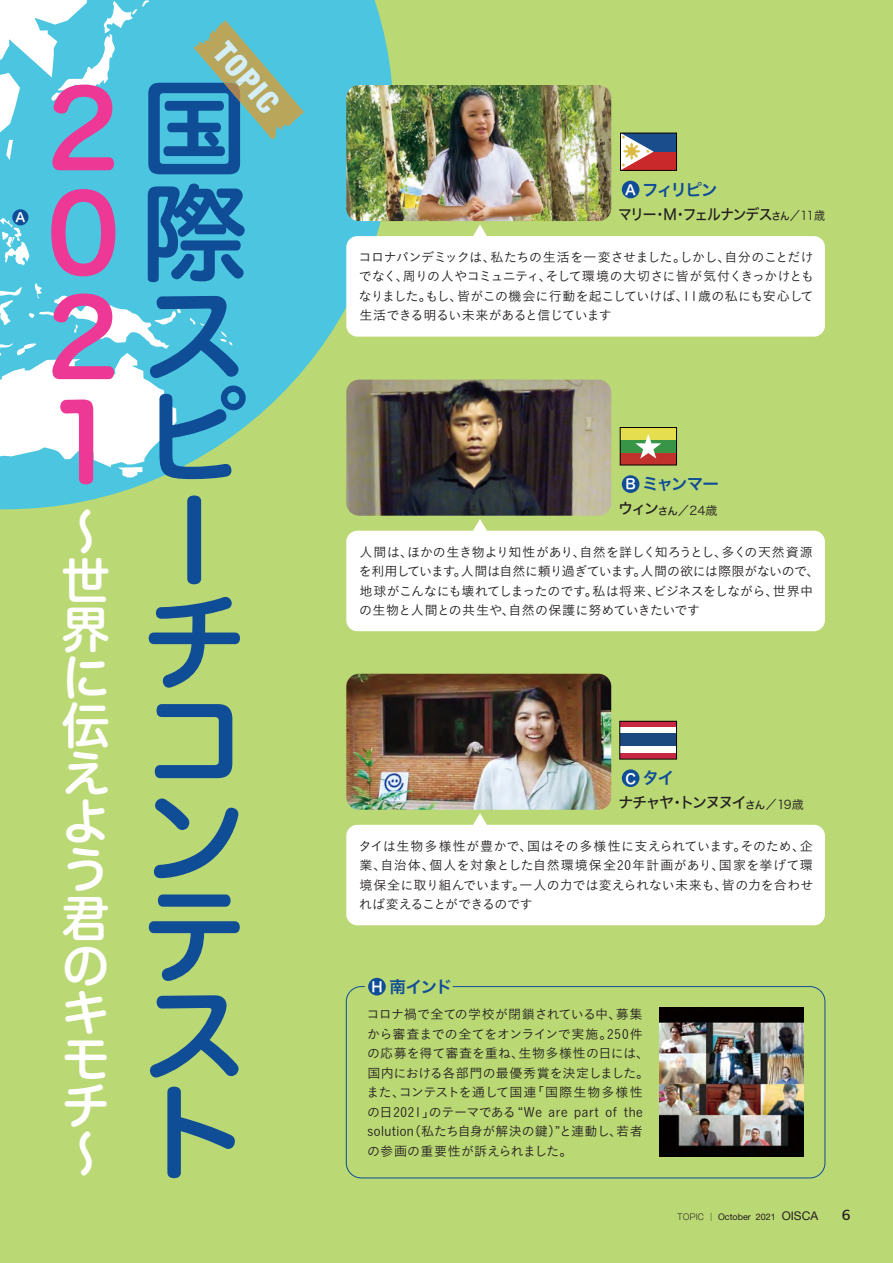
<style>
.page{position:relative;width:893px;height:1263px;background:#bad874}
.page>*{position:absolute;margin:0;border:0;box-sizing:border-box;transform-origin:0 0}
.t1{font:104.4px/99.4px "Hira Maru Std W6 90 pv RKSJ V";color:#0f4d96}
.t2{font:104.4px/104.4px "Hira Maru Std W6 90 pv RKSJ V";color:#ed3896;text-align:justify}
.t3{font:48.9px/47.8px "Hira Maru Std W6 90 pv RKSJ V";color:#fff}
.t4{font:900 condensed 31.35px "Helvetica Neue";color:#d5eef5}
.t5{font:16.5px "Hiragino Sans W6 90 pv RKSJ H";letter-spacing:-.095em;color:#0f4d96}
.t6{font:15px "Hiragino Sans W5 90 pv RKSJ H";letter-spacing:-.1em;color:#231f20;scale:.92 1}
.t7{font:15px "Hiragino Sans W5 90 pv RKSJ H";letter-spacing:-.1em;color:#231f20}
.t8{font:15px "Formata";color:#231f20}
.t9{font:13.05px/19.5px "Koburina Go Std W3 90 pv RKSJ H";letter-spacing:-.015em;color:#231f20;text-align:justify}
.t10{font:13.05px/19.5px "Koburina Go Std W3 90 pv RKSJ H";letter-spacing:.005em;color:#231f20}
.t11{font:12.6px "Hira Maru Std W6 90 pv RKSJ V";color:#fff}
.t12{font:12px "Hiragino Sans W3 90 pv RKSJ H";color:#231f20}
.t13{font:9px "Helvetica Neue";color:#231f20}
.s1{color:#a68355}
.s2{color:#0f4d96}
.s3{font-family:"Hira Maru Std W6 90 pv RKSJ V";font-size:13.65px;color:#fff}
.s4{font-size:10.5px}
.s5{font-family:"Hiragino Sans W3 90 pv RKSJ H";font-size:12px}
.s6{font-family:"Hiragino Sans W5 90 pv RKSJ H";font-size:15px}
.s7{font-family:"Hiragino Sans W5 90 pv RKSJ H";font-size:10.5px}
.s8{font-family:"Gothic MB101 Pro Light 90 pv RKSJ H";font-size:8.25px}
.s9{font-size:12px}
</style>
<div class="page">
<svg style="left:0;top:0;width:394px;height:509px;fill:#4cc6e0"></svg>
<svg style="left:0;top:295px;width:181px;height:182px;background:#a9e3ef"></svg>
<svg style="left:190px;top:318px;width:42px;height:28px"></svg>
<svg style="left:0;top:0;width:184px;height:295px;background:#61cce3"></svg>
<svg style="left:346px;top:224px;width:479px;height:113px;background:#f6faf0"></svg>
<img style="left:346px;top:85px;width:265px;height:136px;border-radius:13px">
<svg style="left:346px;top:519px;width:479px;height:112px;background:#f7faf0"></svg>
<img style="left:346px;top:380px;width:265px;height:136px;border-radius:13px">
<svg style="left:346px;top:813px;width:479px;height:112px;background:#f7faf0"></svg>
<img style="left:346px;top:674px;width:265px;height:136px;border-radius:13px">
<img style="left:659px;top:1008px;width:145px;height:149px">
<svg style="left:193px;top:13px;width:111px;height:126px;background:#72bab0"></svg>
<div style="left:12px;top:209px;width:17px;height:16px;background:#0f4d96;border-radius:50%"></div>
<div style="left:346px;top:986px;width:479px;height:192px;border:1px solid #0f4d96;border-radius:15px"></div>
<div style="left:622px;top:181px;width:17px;height:17px;background:#0f4d96;border-radius:50%"></div>
<div style="left:620px;top:133px;width:56px;height:19px;background:#1a4d8c"></div>
<div style="left:620px;top:152px;width:56px;height:18px;background:#ca292b"></div>
<svg style="left:622px;top:135px;width:32px;height:33px"></svg>
<div style="left:620px;top:133px;width:57px;height:37px;border:1px solid #070304"></div>
<div style="left:622px;top:769px;width:17px;height:18px;background:#0f4d96;border-radius:50%"></div>
<div style="left:368px;top:978px;width:18px;height:17px;background:#0f4d96;border-radius:50%"></div>
<div style="left:620px;top:753px;width:56px;height:6px;background:#c82744"></div>
<div style="left:620px;top:746px;width:56px;height:7px;background:#fff"></div>
<div style="left:620px;top:721px;width:56px;height:6px;background:#c82744"></div>
<div style="left:620px;top:727px;width:56px;height:6px;background:#fff"></div>
<div style="left:620px;top:733px;width:56px;height:13px;background:#1c497f"></div>
<div style="left:620px;top:721px;width:57px;height:38px;border:1px solid #030303"></div>
<div style="left:622px;top:475px;width:17px;height:18px;background:#0f4d96;border-radius:50%"></div>
<div style="left:620px;top:427px;width:56px;height:38px;background:#c1322d"></div>
<div style="left:620px;top:427px;width:56px;height:13px;background:#e5de4f"></div>
<div style="left:620px;top:440px;width:56px;height:12px;background:#389547"></div>
<svg style="left:635px;top:434px;width:26px;height:25px"></svg>
<div style="left:620px;top:427px;width:57px;height:38px;border:1px solid #070304"></div>
<h3 class="t4" style="left:233px;top:35px;width:83px;rotate:49deg">TOPIC</h3>
<h1 class="t2" style="left:48px;top:91px;width:198px">2 <span class="s1">国</span>0 <span class="s2">際</span>2 <span class="s2">ス</span>1</h1>
<p class="t5" style="left:625px;top:183px;width:94px"><span class="s3">A</span> フィリピン</p>
<p class="t11" style="left:15px;top:213px;width:11px">A</p>
<p class="t6" style="left:618px;top:208px;width:227px">マリー・M・フェルナンデス<span class="s4">さん</span><span class="s5">／11歳</span></p>
<p class="t9" style="left:359px;top:249px;width:457px">コロナパンデミックは、私たちの生活を一変させました。しかし、自分のことだけでなく、周りの人やコミュニティ、そして環境の大切さに皆が気付くきっかけともなりました。もし、皆がこの機会に行動を起こしていけば、11歳の私にも安心して生活できる明るい未来があると信じています</p>
<h1 class="t1" style="left:142px;top:401px;width:105px">ピーチコンテスト</h1>
<p class="t5" style="left:625px;top:478px;width:95px"><span class="s3">B</span> ミャンマー</p>
<p class="t12" style="left:618px;top:506px;width:101px"><span class="s6">ウィン</span><span class="s7">さん</span>／24歳</p>
<p class="t9" style="left:359px;top:544px;width:462px;text-align:left">人間は、ほかの生き物より知性があり、自然を詳しく知ろうとし、多くの天然資源を利用しています。人間は自然に頼り過ぎています。人間の欲には際限がないので、地球がこんなにも壊れてしまったのです。私は将来、ビジネスをしながら、世界中の生物と人間との共生や、自然の保護に努めていきたいです</p>
<h2 class="t3" style="left:62px;top:514px;width:48px">〜世界に伝えよう君のキモチ〜</h2>
<p class="t5" style="left:625px;top:772px;width:51px"><span class="s3">C</span> タイ</p>
<p class="t7" style="left:618px;top:797px;width:187px">ナチャヤ・トンヌヌイ<span class="s4">さん</span><span class="s5">／19歳</span></p>
<p class="t9" style="left:359px;top:838px;width:456px">タイは生物多様性が豊かで、国はその多様性に支えられています。そのため、企業、自治体、個人を対象とした自然環境保全20年計画があり、国家を挙げて環境保全に取り組んでいます。一人の力では変えられない未来も、皆の力を合わせれば変えることができるのです</p>
<p class="t5" style="left:371px;top:980px;width:82px"><span class="s3">H</span> 南インド</p>
<p class="t10" style="left:366px;top:1006px;width:284px">コロナ禍で全ての学校が閉鎖されている中、募集から審査までの全てをオンラインで実施。250件の応募を得て審査を重ね、生物多様性の日には、国内における各部門の最優秀賞を決定しました。また、コンテストを通して国連「国際生物多様性の日2021」のテーマである “We are part of the solution（私たち自身が解決の鍵）”と連動し、若者の参画の重要性が訴えられました。</p>
<p class="t13" style="left:677px;top:1212px;width:142px"><span class="s8">TOPIC ｜</span> October 2021 <span class="s9">OISCA</span></p>
<p class="t8" style="left:842px;top:1206px;width:10px">6</p>
</div>
